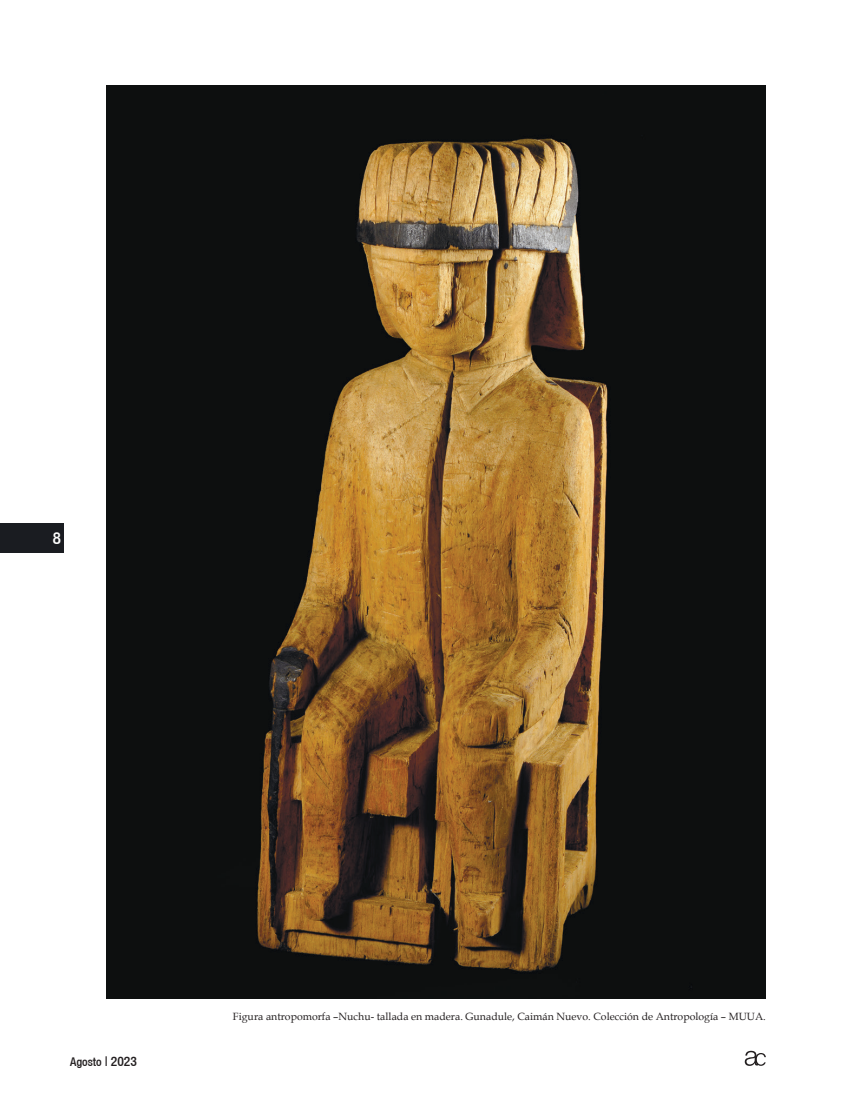
<style>
.page{position:relative;width:851px;height:1106px;background:#fff}
.page>*{position:absolute;margin:0;border:0;box-sizing:border-box;transform-origin:0 0}
.t1{font:500 condensed 16.95px "Helvetica 67";color:#fff}
.t2{font:500 condensed 12px "Helvetica 67";color:#231f20}
.t3{font:10.5px "Book Antiqua";color:#231f20}
.s1{font-size:13.5px}
</style>
<div class="page">
<div style="left:0;top:523px;width:64px;height:29px;background:#1a1c21"></div>
<svg style="left:744px;top:1050px;width:21px;height:15px"></svg>
<img style="left:106px;top:85px;width:659px;height:913px">
<h1 class="t1" style="left:53px;top:528px;width:10px">8</h1>
<p class="t2" style="left:70px;top:1054px;width:68px">Agosto <span class="s1">| 2023</span></p>
<p class="t3" style="left:233px;top:1009px;width:534px">Figura antropomorfa –Nuchu- tallada en madera. Gunadule, Caimán Nuevo. Colección de Antropología – MUUA.</p>
</div>
